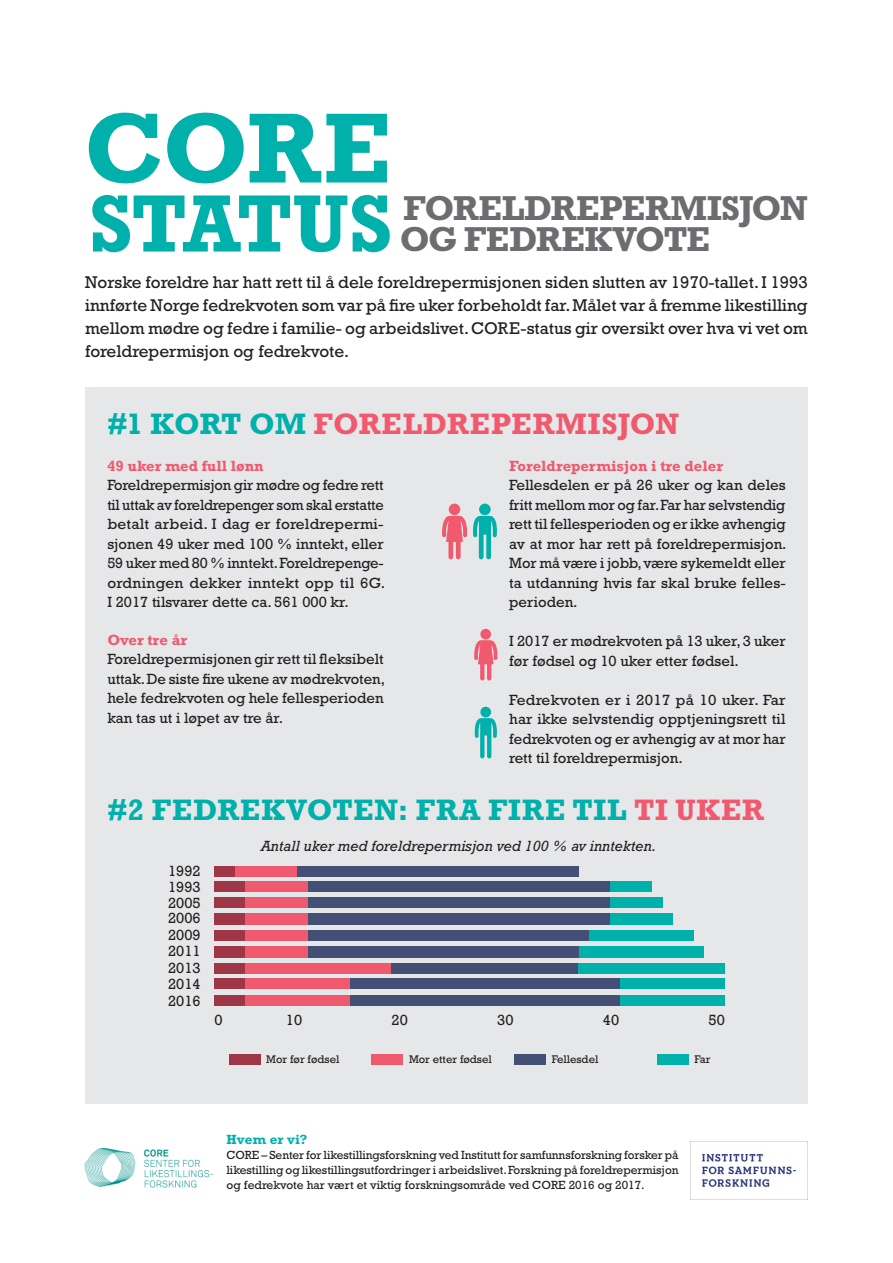
<style>
.page{position:relative;width:893px;height:1263px;background:#fff}
.page>*{position:absolute;margin:0;border:0;box-sizing:border-box;transform-origin:0 0}
.t1{font:700 101.25px "Rockwell Std";color:#00b0aa}
.t2{font:700 82.5px "Rockwell Std";letter-spacing:-.025em;color:#00b0aa}
.t3{font:700 35.1px/31.5px "Rockwell Std";letter-spacing:-.015em;color:#6c6d70}
.t4{font:700 30px "Rockwell Std";letter-spacing:.03em;color:#00b0aa}
.t5{font:700 30px "Rockwell Std";letter-spacing:.01em;color:#f0596e}
.t6{font:17.25px/23.1px "Rockwell Std";color:#231f20;text-align:justify}
.t7{font:15px/19.5px "Rockwell Std";color:#231f20}
.t8{font:700 15px "Rockwell Std";color:#f0596e}
.t9{font:italic 15px "Rockwell Std";color:#231f20}
.t10{font:700 13.5px "Rockwell Std";letter-spacing:.02em;color:#00b0aa}
.t11{font:12px/15px "Rockwell Std";color:#231f20;text-align:justify}
.t12{font:11.25px "Rockwell Std";color:#231f20}
.s1{color:#00b0aa}
.s2{color:#f0596e}
</style>
<div class="page">
<div style="left:85px;top:387px;width:723px;height:716px;background:#e6e7e9"></div>
<svg style="left:475px;top:707px;width:22px;height:51px"></svg>
<div style="left:480px;top:629px;width:11px;height:10px;background:#f0596e;border-radius:50%"></div>
<svg style="left:474px;top:640px;width:23px;height:40px"></svg>
<svg style="left:442px;top:504px;width:55px;height:55px"></svg>
<div style="left:215px;top:995px;width:31px;height:11px;background:#9f3647"></div>
<div style="left:215px;top:979px;width:31px;height:10px;background:#9f3647"></div>
<div style="left:215px;top:963px;width:31px;height:10px;background:#9f3647"></div>
<div style="left:215px;top:946px;width:31px;height:11px;background:#9f3647"></div>
<div style="left:215px;top:930px;width:31px;height:11px;background:#9f3647"></div>
<div style="left:215px;top:913px;width:31px;height:12px;background:#9f3647"></div>
<div style="left:215px;top:897px;width:31px;height:11px;background:#9f3647"></div>
<div style="left:215px;top:881px;width:31px;height:11px;background:#9f3647"></div>
<div style="left:215px;top:866px;width:20px;height:10px;background:#9f3647"></div>
<div style="left:246px;top:995px;width:104px;height:11px;background:#f0596e"></div>
<div style="left:246px;top:979px;width:104px;height:10px;background:#f0596e"></div>
<div style="left:246px;top:963px;width:145px;height:10px;background:#f0596e"></div>
<div style="left:246px;top:946px;width:62px;height:11px;background:#f0596e"></div>
<div style="left:246px;top:930px;width:62px;height:11px;background:#f0596e"></div>
<div style="left:246px;top:913px;width:62px;height:12px;background:#f0596e"></div>
<div style="left:246px;top:897px;width:62px;height:11px;background:#f0596e"></div>
<div style="left:246px;top:881px;width:62px;height:11px;background:#f0596e"></div>
<div style="left:235px;top:866px;width:62px;height:10px;background:#f0596e"></div>
<div style="left:350px;top:995px;width:271px;height:11px;background:#444f76"></div>
<div style="left:350px;top:979px;width:271px;height:10px;background:#444f76"></div>
<div style="left:391px;top:963px;width:188px;height:10px;background:#444f76"></div>
<div style="left:308px;top:946px;width:271px;height:11px;background:#444f76"></div>
<div style="left:308px;top:930px;width:281px;height:11px;background:#444f76"></div>
<div style="left:308px;top:913px;width:302px;height:12px;background:#444f76"></div>
<div style="left:308px;top:897px;width:302px;height:11px;background:#444f76"></div>
<div style="left:308px;top:881px;width:302px;height:11px;background:#444f76"></div>
<div style="left:297px;top:866px;width:282px;height:10px;background:#444f76"></div>
<div style="left:621px;top:995px;width:104px;height:11px;background:#00b0aa"></div>
<div style="left:621px;top:979px;width:104px;height:10px;background:#00b0aa"></div>
<div style="left:579px;top:963px;width:146px;height:10px;background:#00b0aa"></div>
<div style="left:579px;top:946px;width:124px;height:11px;background:#00b0aa"></div>
<div style="left:589px;top:930px;width:105px;height:11px;background:#00b0aa"></div>
<div style="left:610px;top:913px;width:62px;height:12px;background:#00b0aa"></div>
<div style="left:610px;top:897px;width:52px;height:11px;background:#00b0aa"></div>
<div style="left:610px;top:881px;width:42px;height:11px;background:#00b0aa"></div>
<div style="left:229px;top:1054px;width:31px;height:10px;background:#9f3647"></div>
<div style="left:372px;top:1054px;width:31px;height:10px;background:#f0596e"></div>
<div style="left:514px;top:1054px;width:31px;height:10px;background:#444f76"></div>
<div style="left:657px;top:1054px;width:31px;height:10px;background:#00b0aa"></div>
<img style="left:84px;top:1148px;width:130px;height:40px">
<img style="left:691px;top:1141px;width:117px;height:59px">
<h1 class="t1" style="left:85px;top:89px;width:307px">CORE</h1>
<h2 class="t2" style="left:89px;top:175px;width:305px">STATUS</h2>
<h3 class="t3" style="left:400px;top:192px;width:410px">FORELDREPERMISJON<br>OG FEDREKVOTE</h3>
<p class="t6" style="left:85px;top:270px;width:724px">Norske foreldre har hatt rett til å dele foreldrepermisjonen siden slutten av 1970-tallet. I 1993 innførte Norge fedrekvoten som var på fire uker forbeholdt far. Målet var å fremme likestilling mellom mødre og fedre i familie- og arbeidslivet. CORE-status gir oversikt over hva vi vet om foreldrepermisjon og fedrekvote.</p>
<h3 class="t5" style="left:107px;top:406px;width:573px"><span class="s1">#1 KORT OM</span> FORELDREPERMISJON</h3>
<p class="t8" style="left:107px;top:457px;width:158px">49 uker med full lønn</p>
<p class="t7" style="left:107px;top:475px;width:279px">Foreldrepermisjon gir mødre og fedre rett til uttak av foreldrepenger som skal erstatte betalt arbeid. I dag er foreldrepermi&shy;sjonen 49 uker med 100 % inntekt, eller 59 uker med 80 % inntekt. Foreldrepenge&shy;ordningen dekker inntekt opp til 6G.<br>I 2017 tilsvarer dette ca. 561 000 kr.</p>
<p class="t8" style="left:107px;top:631px;width:81px">Over tre år</p>
<p class="t7" style="left:107px;top:649px;width:279px;text-align:justify">Foreldrepermisjonen gir rett til fleksibelt uttak. De siste fire ukene av mødrekvoten, hele fedrekvoten og hele fellesperioden kan tas ut i løpet av tre år.</p>
<p class="t8" style="left:509px;top:457px;width:215px">Foreldrepermisjon i tre deler</p>
<p class="t7" style="left:509px;top:475px;width:279px">Fellesdelen er på 26 uker og kan deles fritt mellom mor og far. Far har selvstendig rett til fellesperioden og er ikke avhengig av at mor har rett på foreldrepermisjon.<br>Mor må være i jobb, være sykemeldt eller ta utdanning hvis far skal bruke felles&shy;perioden.</p>
<p class="t7" style="left:509px;top:631px;width:278px">I 2017 er mødrekvoten på 13 uker, 3 uker før fødsel og 10 uker etter fødsel.</p>
<p class="t7" style="left:509px;top:690px;width:278px;text-align:justify">Fedrekvoten er i 2017 på 10 uker. Far har ikke selvstendig opptjeningsrett til fedrekvoten og er avhengig av at mor har rett til foreldrepermisjon.</p>
<h3 class="t4" style="left:107px;top:792px;width:658px">#2 FEDREKVOTEN: FRA FIRE TIL <span class="s2">TI UKER</span></h3>
<p class="t7" style="left:168px;top:862px;width:34px;line-height:16.2px;text-align:justify">1992<br>1993<br>2005<br>2006<br>2009<br>2011<br>2013<br>2014<br>2016</p>
<p class="t9" style="left:261px;top:837px;width:396px">Antall uker med foreldrepermisjon ved 100 % av inntekten.</p>
<p class="t7" style="left:215px;top:1010px;width:10px">0</p>
<p class="t7" style="left:286px;top:1010px;width:18px">10</p>
<p class="t7" style="left:392px;top:1010px;width:18px">20</p>
<p class="t7" style="left:497px;top:1010px;width:18px">30</p>
<p class="t7" style="left:603px;top:1010px;width:18px">40</p>
<p class="t7" style="left:708px;top:1010px;width:18px">50</p>
<p class="t12" style="left:266px;top:1053px;width:75px">Mor før fødsel</p>
<p class="t12" style="left:409px;top:1053px;width:84px">Mor etter fødsel</p>
<p class="t12" style="left:552px;top:1053px;width:48px">Fellesdel</p>
<p class="t12" style="left:694px;top:1053px;width:17px">Far</p>
<p class="t10" style="left:227px;top:1131px;width:83px">Hvem er vi?</p>
<p class="t11" style="left:227px;top:1147px;width:454px">CORE – Senter for likestillingsforskning ved Institutt for samfunnsforskning forsker på likestilling og likestillingsutfordringer i arbeidslivet. Forskning på foreldrepermisjon og fedrekvote har vært et viktig forskningsområde ved CORE 2016 og 2017.</p>
</div>
